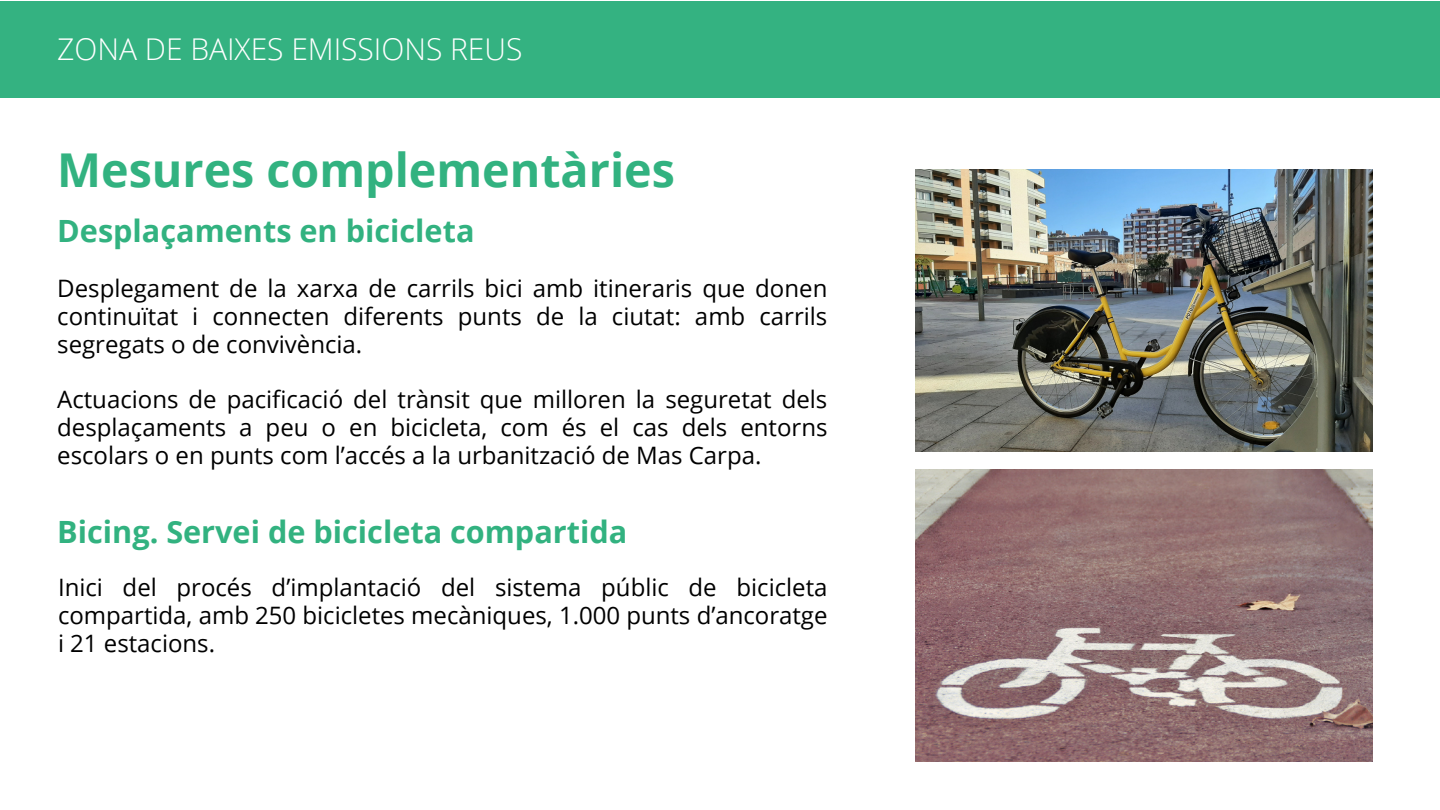
<style>
.page{position:relative;width:1440px;height:810px;background:#fff}
.page>*{position:absolute;margin:0;border:0;box-sizing:border-box;transform-origin:0 0}
.t1{font:700 46.7px "Open Sans";color:#32b280}
.t2{font:700 30.7px "Open Sans";color:#32b280}
.t3{font:300 30px "Open Sans";color:#fff}
.t4{font:24px/27.8px "Open Sans";color:#000;text-align:justify}
</style>
<div class="page">
<div style="left:0;top:1px;width:1440px;height:96px;background:#32b280"></div>
<img style="left:915px;top:169px;width:457px;height:282px">
<img style="left:915px;top:469px;width:457px;height:292px">
<p class="t3" style="left:57px;top:28px;width:467px">ZONA DE BAIXES EMISSIONS REUS</p>
<h3 class="t1" style="left:57px;top:137px;width:619px">Mesures complementàries</h3>
<p class="t2" style="left:57px;top:209px;width:419px">Desplaçaments en bicicleta</p>
<p class="t4" style="left:57px;top:274px;width:772px">Desplegament de la xarxa de carrils bici amb itineraris que donen continuïtat i connecten diferents punts de la ciutat: amb carrils segregats o de convivència.</p>
<h3 class="t4" style="left:57px;top:385px;width:772px">Actuacions de pacificació del trànsit que milloren la seguretat dels desplaçaments a peu o en bicicleta, com és el cas dels entorns escolars o en punts com l’accés a la urbanització de Mas Carpa.</h3>
<p class="t2" style="left:57px;top:511px;width:572px">Bicing. Servei de bicicleta compartida</p>
<p class="t4" style="left:58px;top:573px;width:771px">Inici del procés d’implantació del sistema públic de bicicleta compartida, amb 250 bicicletes mecàniques, 1.000 punts d’ancoratge i 21 estacions.</p>
</div>
